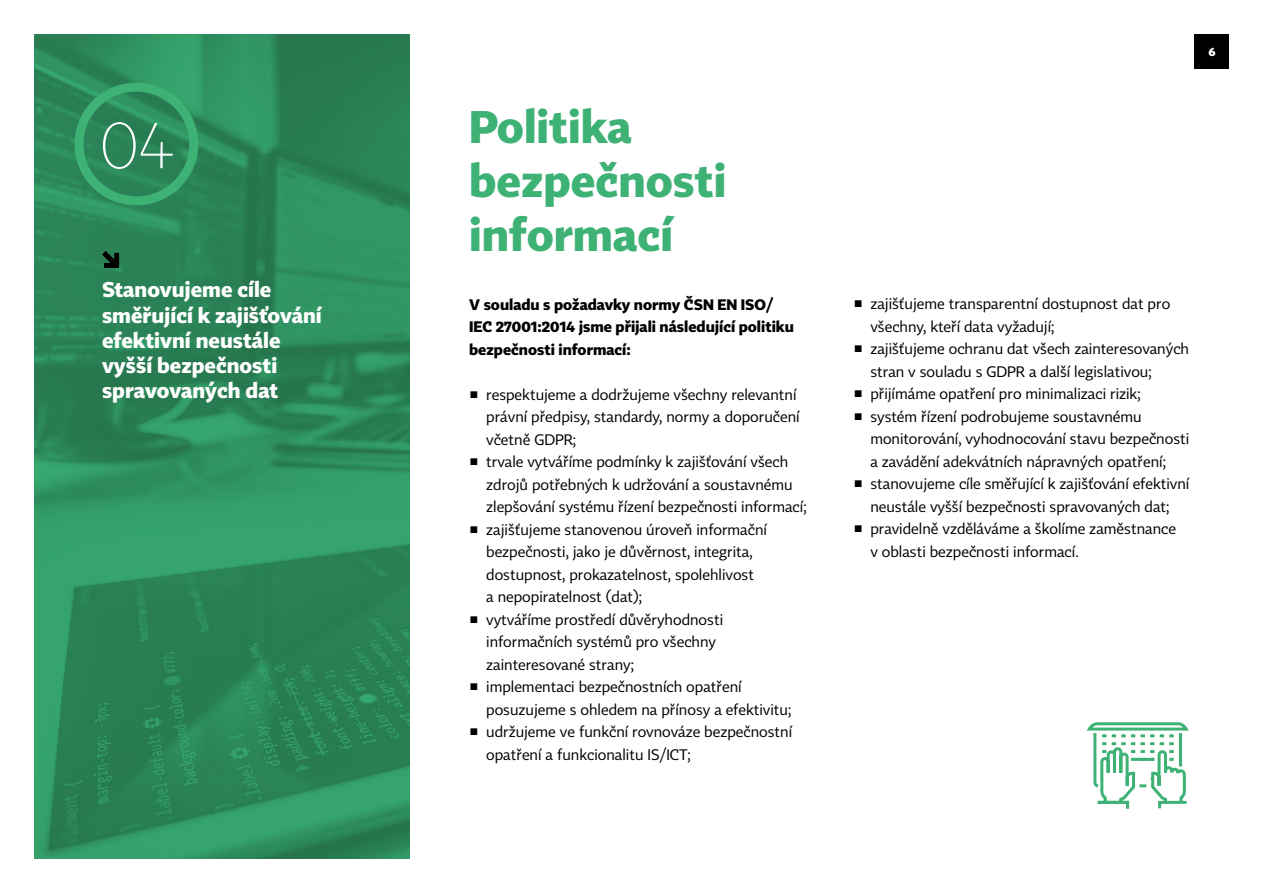
<style>
.page{position:relative;width:1263px;height:893px;background:#fff}
.page>*{position:absolute;margin:0;border:0;box-sizing:border-box;transform-origin:0 0}
.t1{font:100 66px "Tabac Sans";color:#fff}
.t2{font:700 45px/54px "Tabac Sans";color:#3eb175}
.t3{font:700 21px/25.2px "Tabac Sans";color:#fff}
.t4{font:15px "Tabac Sans";color:#000}
.t5{font:700 15px/22.5px "Tabac Sans";color:#000}
.t6{font:700 12px "Tabac Sans";color:#fff}
</style>
<div class="page">
<img style="left:34px;top:34px;width:376px;height:825px">
<div style="left:1195px;top:34px;width:34px;height:34px;background:#000"></div>
<div style="left:74px;top:83px;width:124px;height:122px;border:9px solid #3eb175;border-radius:50%"></div>
<svg style="left:1086px;top:722px;width:103px;height:87px"></svg>
<svg style="left:102px;top:251px;width:17px;height:17px"></svg>
<h1 class="t1" style="left:100px;top:105px;width:77px">04</h1>
<h3 class="t3" style="left:102px;top:277px;width:221px">Stanovujeme cíle směřující k zajišťování efektivní neustále vyšší bezpečnosti spravovaných dat</h3>
<h2 class="t2" style="left:469px;top:100px;width:259px">Politika bezpečnosti informací</h2>
<p class="t5" style="left:469px;top:293px;width:326px">V souladu s požadavky normy ČSN EN ISO/<br>IEC 27001:2014 jsme přijali následující politiku bezpečnosti informací:</p>
<p class="t4" style="left:469px;top:385px;width:329px">◾ respektujeme a dodržujeme všechny relevantní</p>
<p class="t4" style="left:486px;top:408px;width:315px">právní předpisy, standardy, normy a doporučení</p>
<p class="t4" style="left:486px;top:430px;width:92px">včetně GDPR;</p>
<p class="t4" style="left:469px;top:453px;width:321px">◾ trvale vytváříme podmínky k zajišťování všech</p>
<p class="t4" style="left:486px;top:475px;width:308px">zdrojů potřebných k udržování a soustavnému</p>
<p class="t4" style="left:486px;top:498px;width:322px">zlepšování systému řízení bezpečnosti informací;</p>
<p class="t4" style="left:469px;top:520px;width:299px">◾ zajišťujeme stanovenou úroveň informační</p>
<p class="t4" style="left:486px;top:543px;width:268px">bezpečnosti, jako je důvěrnost, integrita,</p>
<p class="t4" style="left:486px;top:565px;width:269px">dostupnost, prokazatelnost, spolehlivost</p>
<p class="t4" style="left:486px;top:588px;width:157px">a nepopiratelnost (dat);</p>
<p class="t4" style="left:469px;top:610px;width:255px">◾ vytváříme prostředí důvěryhodnosti</p>
<p class="t4" style="left:486px;top:633px;width:231px">informačních systémů pro všechny</p>
<p class="t4" style="left:486px;top:655px;width:149px">zainteresované strany;</p>
<p class="t4" style="left:469px;top:678px;width:274px">◾ implementaci bezpečnostních opatření</p>
<p class="t4" style="left:486px;top:700px;width:307px">posuzujeme s ohledem na přínosy a efektivitu;</p>
<p class="t4" style="left:469px;top:723px;width:324px">◾ udržujeme ve funkční rovnováze bezpečnostní</p>
<p class="t4" style="left:486px;top:745px;width:206px">opatření a funkcionalitu IS/ICT;</p>
<p class="t6" style="left:1208px;top:44px;width:9px">6</p>
<p class="t4" style="left:853px;top:295px;width:318px">◾ zajišťujeme transparentní dostupnost dat pro</p>
<p class="t4" style="left:870px;top:317px;width:186px">všechny, kteří data vyžadují;</p>
<p class="t4" style="left:853px;top:340px;width:337px">◾ zajišťujeme ochranu dat všech zainteresovaných</p>
<p class="t4" style="left:870px;top:362px;width:283px">stran v souladu s GDPR a další legislativou;</p>
<p class="t4" style="left:853px;top:385px;width:289px">◾ přijímáme opatření pro minimalizaci rizik;</p>
<p class="t4" style="left:853px;top:407px;width:290px">◾ systém řízení podrobujeme soustavnému</p>
<p class="t4" style="left:870px;top:430px;width:320px">monitorování, vyhodnocování stavu bezpečnosti</p>
<p class="t4" style="left:870px;top:452px;width:297px">a zavádění adekvátních nápravných opatření;</p>
<p class="t4" style="left:853px;top:475px;width:338px">◾ stanovujeme cíle směřující k zajišťování efektivní</p>
<p class="t4" style="left:870px;top:497px;width:301px">neustále vyšší bezpečnosti spravovaných dat;</p>
<p class="t4" style="left:853px;top:520px;width:324px">◾ pravidelně vzděláváme a školíme zaměstnance</p>
<p class="t4" style="left:870px;top:542px;width:210px">v oblasti bezpečnosti informací.</p>
</div>
